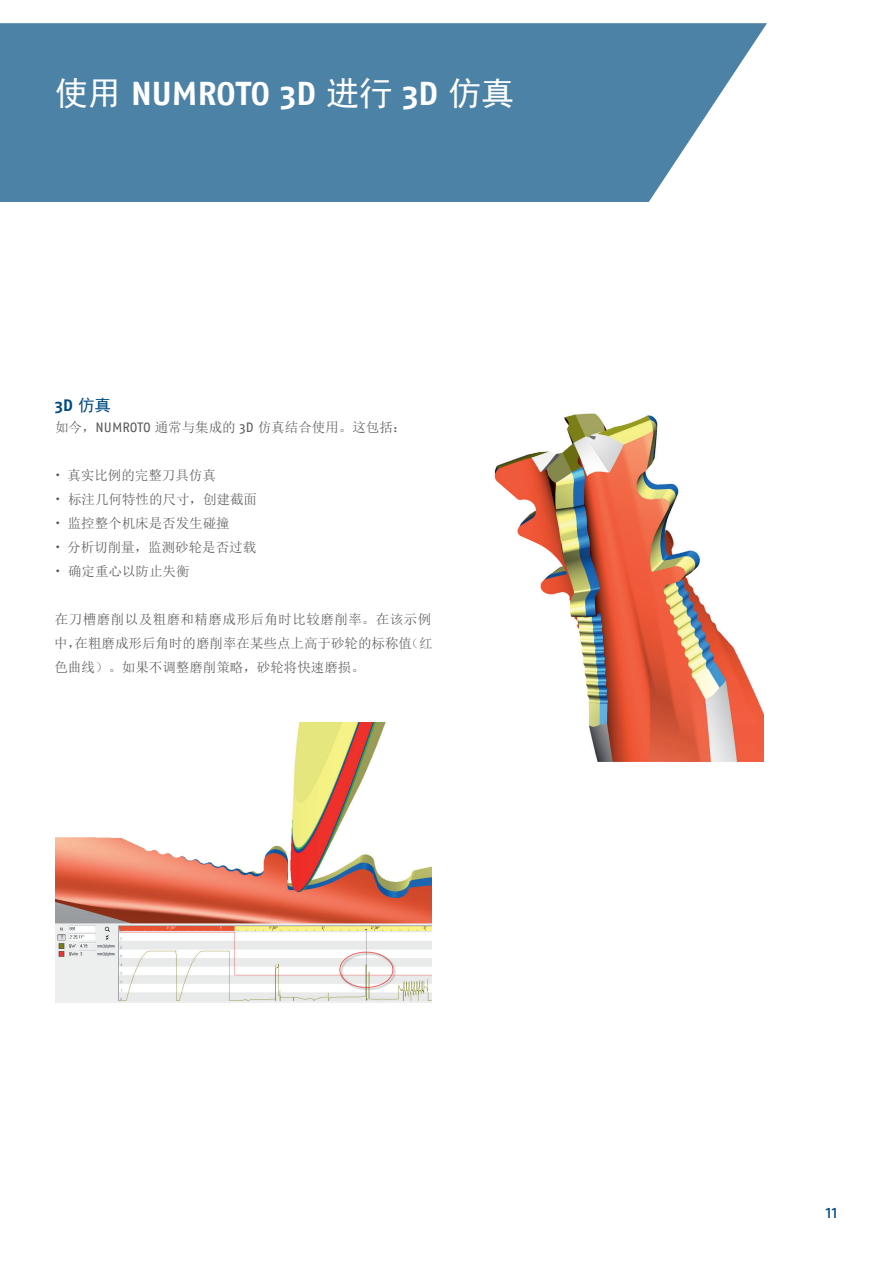
<style>
.page{position:relative;width:893px;height:1263px;background:#fff}
.page>*{position:absolute;margin:0;border:0;box-sizing:border-box;transform-origin:0 0}
.t1{font:700 33px "Fago No";color:#fff}
.t2{font:18px "Fago No";color:#004c82}
.t3{font:700 16.5px "Fago No";color:#004c82}
.t4{font:13.5px/24px "Sim Sun";color:#57585a;text-align:justify}
.s1{font-family:"Sim Hei";font-weight:400}
.s2{font-family:"Fago No"}
</style>
<div class="page">
<svg style="left:1px;top:23px;width:766px;height:179px;fill:#4d82a7"></svg>
<hr style="left:0;top:23px;width:1px;height:179px;background:#004c82">
<img style="left:55px;top:723px;width:377px;height:279px">
<img style="left:494px;top:413px;width:270px;height:349px">
<h1 class="t1" style="left:55px;top:74px;width:460px"><span class="s1">使用</span> NUMROTO 3D <span class="s1">进行</span> 3D <span class="s1">仿真</span></h1>
<p class="t3" style="left:55px;top:395px;width:58px">3D <span class="s1">仿真</span></p>
<p class="t4" style="left:55px;top:415px;width:353px">如今，<span class="s2">NUMROTO</span> 通常与集成的 <span class="s2">3D</span> 仿真结合使用。这包括：</p>
<p class="t4" style="left:55px;top:463px;width:162px"><span class="s2">•</span> 真实比例的完整刀具仿真</p>
<p class="t4" style="left:55px;top:487px;width:204px"><span class="s2">•</span> 标注几何特性的尺寸，创建截面</p>
<p class="t4" style="left:55px;top:511px;width:176px"><span class="s2">•</span> 监控整个机床是否发生碰撞</p>
<p class="t4" style="left:55px;top:535px;width:203px"><span class="s2">•</span> 分析切削量，监测砂轮是否过载</p>
<p class="t4" style="left:55px;top:559px;width:136px"><span class="s2">•</span> 确定重心以防止失衡</p>
<p class="t4" style="left:54px;top:607px;width:380px">在刀槽磨削以及粗磨和精磨成形后角时比较磨削率。在该示例中，在粗磨成形后角时的磨削率在某些点上高于砂轮的标称值（红色曲线）。如果不调整磨削策略，砂轮将快速磨损。</p>
<h2 class="t2" style="left:826px;top:1202px;width:13px">11</h2>
</div>
